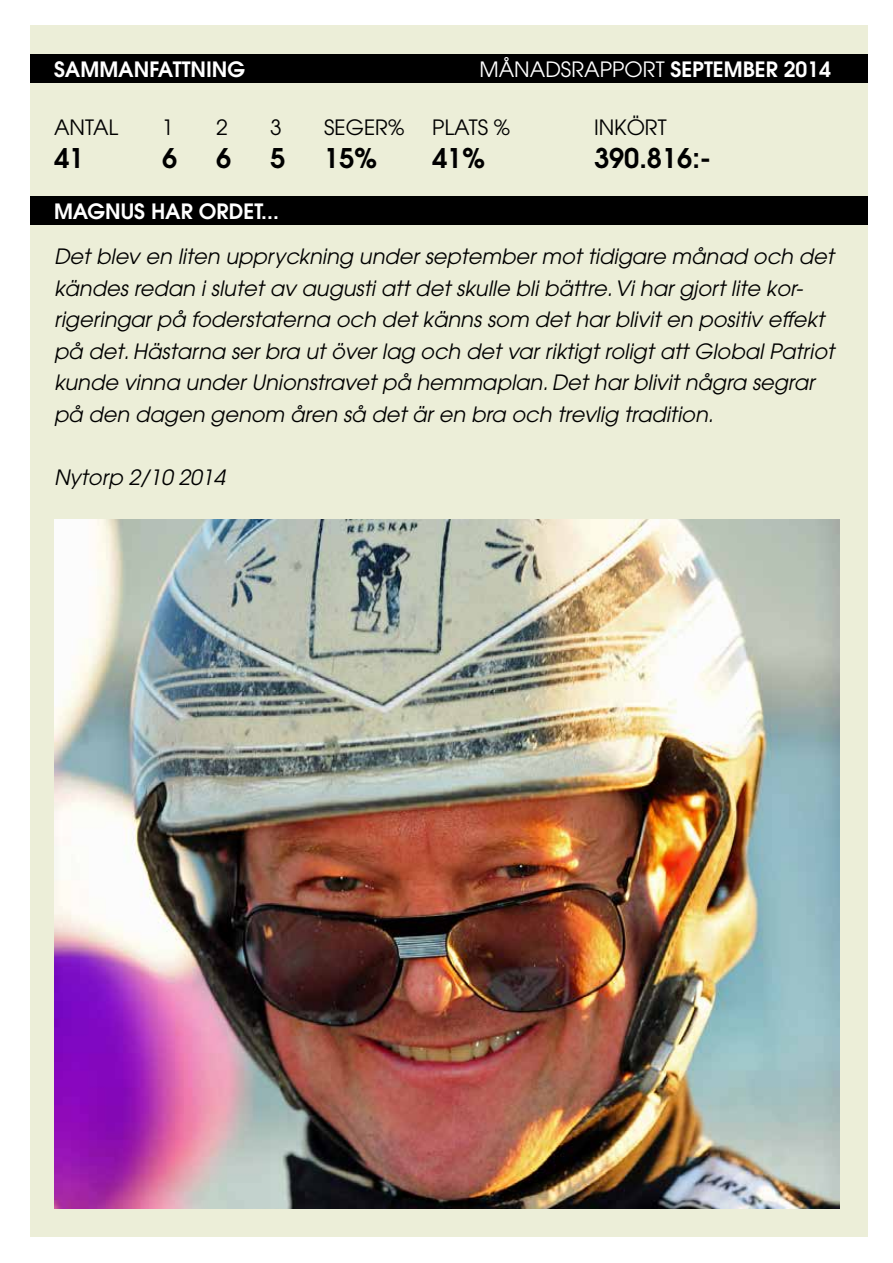
<style>
.page{position:relative;width:893px;height:1263px;background:#fff}
.page>*{position:absolute;margin:0;border:0;box-sizing:border-box;transform-origin:0 0}
.t1{font:600 27px "Avant Garde";color:#000}
.t2{font:italic 21px/31.5px "Avant Garde";color:#000}
.t3{font:600 21px "Avant Garde";color:#fff}
.t4{font:21px "Avant Garde";color:#000}
.t5{font:21px "Avant Garde";color:#fff}
.s1{font-weight:600}
</style>
<div class="page">
<div style="left:30px;top:26px;width:837px;height:1211px;background:#eceed8"></div>
<div style="left:30px;top:54px;width:837px;height:28px;background:#000"></div>
<div style="left:30px;top:196px;width:837px;height:28px;background:#000"></div>
<img style="left:54px;top:520px;width:785px;height:689px">
<p class="t3" style="left:54px;top:56px;width:193px">SAMMANFATTNING</p>
<p class="t5" style="left:479px;top:57px;width:353px">MÅNADSRAPPORT <span class="s1">SEPTEMBER 2014</span></p>
<p class="t4" style="left:54px;top:115px;width:66px">ANTAL</p>
<p class="t4" style="left:162px;top:115px;width:13px">1</p>
<p class="t4" style="left:216px;top:115px;width:13px">2</p>
<p class="t4" style="left:270px;top:115px;width:13px">3</p>
<p class="t4" style="left:324px;top:115px;width:82px">SEGER%</p>
<p class="t4" style="left:432px;top:115px;width:80px">PLATS %</p>
<p class="t4" style="left:594px;top:115px;width:74px">INKÖRT</p>
<p class="t1" style="left:54px;top:140px;width:32px">41</p>
<p class="t1" style="left:162px;top:140px;width:17px">6</p>
<p class="t1" style="left:216px;top:140px;width:17px">6</p>
<p class="t1" style="left:270px;top:140px;width:17px">5</p>
<p class="t1" style="left:324px;top:140px;width:55px">15%</p>
<p class="t1" style="left:432px;top:140px;width:55px">41%</p>
<p class="t1" style="left:594px;top:140px;width:119px">390.816:-</p>
<p class="t3" style="left:54px;top:197px;width:226px">MAGNUS HAR ORDET...</p>
<p class="t2" style="left:54px;top:241px;width:782px">Det blev en liten uppryckning under september mot tidigare månad och det kändes redan i slutet av augusti att det skulle bli bättre. Vi har gjort lite kor&shy;rigeringar på foderstaterna och det känns som det har blivit en positiv effekt på det. Hästarna ser bra ut över lag och det var riktigt roligt att Global Patriot kunde vinna under Unionstravet på hemmaplan. Det har blivit några segrar på den dagen genom åren så det är en bra och trevlig tradition.</p>
<p class="t2" style="left:54px;top:461px;width:172px">Nytorp 2/10 2014</p>
</div>
